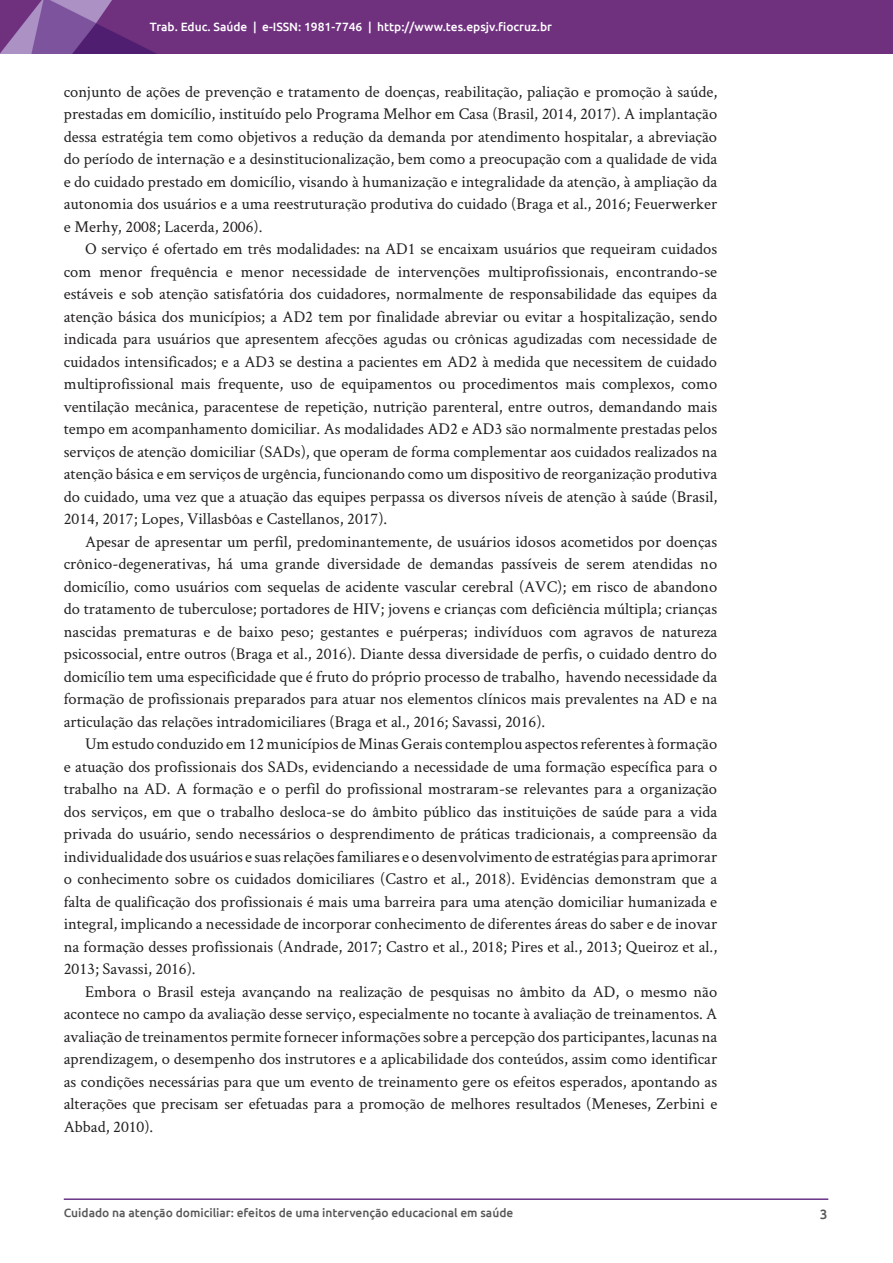
<style>
.page{position:relative;width:893px;height:1263px;background:#fff}
.page>*{position:absolute;margin:0;border:0;box-sizing:border-box;transform-origin:0 0}
.texto-comum{font:16.5px/22.5px "Crimson Text";color:#231f20;text-align:justify}
.numero-pagina{font:500 13.5px "Ubuntu";color:#57585a}
.nota-rodape-mestre{font:500 12px "Ubuntu";color:#57585a}
.cabecalho{font:500 12px "Ubuntu";color:#fff}
</style>
<div class="page">
<hr style="left:64px;top:1198px;width:764px;height:2px;background:#693486">
<img style="left:0;top:0;width:893px;height:53px">
<p class="cabecalho" style="left:150px;top:19px;width:404px">Trab. Educ. Saúde | e-ISSN: 1981-7746 | http://www.tes.epsjv.fiocruz.br</p>
<p class="texto-comum" style="left:64px;top:79px;width:655px">conjunto de ações de prevenção e tratamento de doenças, reabilitação, paliação e promoção à saúde, prestadas em domicílio, instituído pelo Programa Melhor em Casa (Brasil, 2014, 2017). A implantação dessa estratégia tem como objetivos a redução da demanda por atendimento hospitalar, a abreviação do período de internação e a desinstitucionalização, bem como a preocupação com a qualidade de vida e do cuidado prestado em domicílio, visando à humanização e integralidade da atenção, à ampliação da autonomia dos usuários e a uma reestruturação produtiva do cuidado (Braga et al., 2016; Feuerwerker e Merhy, 2008; Lacerda, 2006).</p>
<p class="texto-comum" style="left:64px;top:237px;width:655px;text-indent:21px">O serviço é ofertado em três modalidades: na AD1 se encaixam usuários que requeiram cuidados com menor frequência e menor necessidade de intervenções multiprofissionais, encontrando-se estáveis e sob atenção satisfatória dos cuidadores, normalmente de responsabilidade das equipes da atenção básica dos municípios; a AD2 tem por finalidade abreviar ou evitar a hospitalização, sendo indicada para usuários que apresentem afecções agudas ou crônicas agudizadas com necessidade de cuidados intensificados; e a AD3 se destina a pacientes em AD2 à medida que necessitem de cuidado multiprofissional mais frequente, uso de equipamentos ou procedimentos mais complexos, como ventilação mecânica, paracentese de repetição, nutrição parenteral, entre outros, demandando mais tempo em acompanhamento domiciliar. As modalidades AD2 e AD3 são normalmente prestadas pelos serviços de atenção domiciliar (SADs), que operam de forma complementar aos cuidados realizados na atenção básica e em serviços de urgência, funcionando como um dispositivo de reorganização produtiva do cuidado, uma vez que a atuação das equipes perpassa os diversos níveis de atenção à saúde (Brasil, 2014, 2017; Lopes, Villasbôas e Castellanos, 2017).</p>
<p class="texto-comum" style="left:64px;top:529px;width:655px;text-indent:21px">Apesar de apresentar um perfil, predominantemente, de usuários idosos acometidos por doenças crônico-degenerativas, há uma grande diversidade de demandas passíveis de serem atendidas no domicílio, como usuários com sequelas de acidente vascular cerebral (AVC); em risco de abandono do tratamento de tuberculose; portadores de HIV; jovens e crianças com deficiência múltipla; crianças nascidas prematuras e de baixo peso; gestantes e puérperas; indivíduos com agravos de natureza psicossocial, entre outros (Braga et al., 2016). Diante dessa diversidade de perfis, o cuidado dentro do domicílio tem uma especificidade que é fruto do próprio processo de trabalho, havendo necessidade da formação de profissionais preparados para atuar nos elementos clínicos mais prevalentes na AD e na articulação das relações intradomiciliares (Braga et al., 2016; Savassi, 2016).</p>
<p class="texto-comum" style="left:64px;top:732px;width:655px;text-indent:21px">Um estudo conduzido em 12 municípios de Minas Gerais contemplou aspectos referentes à formação e atuação dos profissionais dos SADs, evidenciando a necessidade de uma formação específica para o trabalho na AD. A formação e o perfil do profissional mostraram-se relevantes para a organização dos serviços, em que o trabalho desloca-se do âmbito público das instituições de saúde para a vida privada do usuário, sendo necessários o desprendimento de práticas tradicionais, a compreensão da individualidade dos usuários e suas relações familiares e o desenvolvimento de estratégias para aprimorar o conhecimento sobre os cuidados domiciliares (Castro et al., 2018). Evidências demonstram que a falta de qualificação dos profissionais é mais uma barreira para uma atenção domiciliar humanizada e integral, implicando a necessidade de incorporar conhecimento de diferentes áreas do saber e de inovar na formação desses profissionais (Andrade, 2017; Castro et al., 2018; Pires et al., 2013; Queiroz et al., 2013; Savassi, 2016).</p>
<p class="texto-comum" style="left:64px;top:979px;width:655px;text-indent:21px">Embora o Brasil esteja avançando na realização de pesquisas no âmbito da AD, o mesmo não acontece no campo da avaliação desse serviço, especialmente no tocante à avaliação de treinamentos. A avaliação de treinamentos permite fornecer informações sobre a percepção dos participantes, lacunas na aprendizagem, o desempenho dos instrutores e a aplicabilidade dos conteúdos, assim como identificar as condições necessárias para que um evento de treinamento gere os efeitos esperados, apontando as alterações que precisam ser efetuadas para a promoção de melhores resultados (Meneses, Zerbini e Abbad, 2010).</p>
<p class="nota-rodape-mestre" style="left:64px;top:1205px;width:451px">Cuidado na atenção domiciliar: efeitos de uma intervenção educacional em saúde</p>
<p class="numero-pagina" style="left:820px;top:1205px;width:9px">3</p>
</div>
